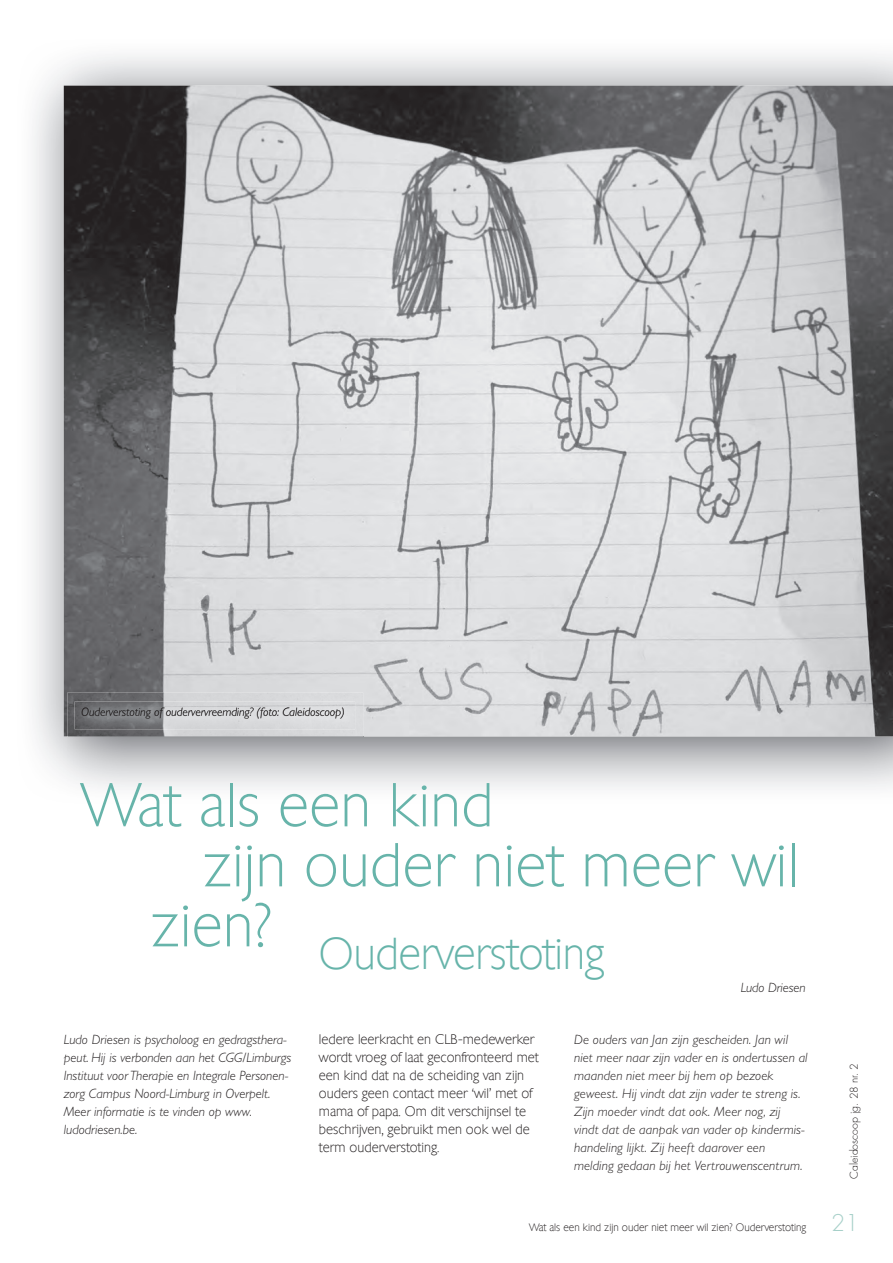
<style>
.page{position:relative;width:893px;height:1263px;background:#fff}
.page>*{position:absolute;margin:0;border:0;box-sizing:border-box;transform-origin:0 0}
.t1{font:60px/60px "Chantilly Serial Xlight";color:#67b4aa}
.t2{font:43.5px "Chantilly Serial Xlight";letter-spacing:-.01em;color:#67b4aa}
.t3{font:300 22.5px "Futura Std";color:#a7d0c9}
.t4{font:italic 300 13.5px/18px "M Gill Sans";letter-spacing:.01em;color:#231f20}
.t5{font:13.5px/18px "Chantilly Serial Xlight";color:#231f20}
.t6{font:italic 300 13.5px/18px "Gill Sans Std";color:#231f20}
.t7{font:italic 300 12px "M Gill Sans";color:#231f20}
.t8{font:10.5px "Chantilly Serial Xlight";color:#231f20}
.t9{font:300 10.5px "Futura Std";color:#231f20}
</style>
<div class="page">
<img style="left:30px;top:89px;width:38px;height:688px">
<img style="left:64px;top:86px;width:829px;height:650px">
<img style="left:68px;top:692px;width:295px;height:45px">
<img style="left:75px;top:701px;width:280px;height:28px">
<img style="left:82px;top:707px;width:262px;height:11px">
<p class="t7" style="left:81px;top:705px;width:265px">Ouderverstoting of oudervervreemding? (foto: Caleidoscoop)</p>
<h1 class="t1" style="left:203px;top:772px;width:597px;text-indent:-122px">Wat als een kind<br>zijn ouder niet meer wil</h1>
<h2 class="t2" style="left:151px;top:922px;width:455px"><sup>zien?</sup> Ouderverstoting</h2>
<p class="t6" style="left:741px;top:978px;width:66px">Ludo Driesen</p>
<p class="t6" style="left:64px;top:1031px;width:229px">Ludo Driesen is psycholoog en gedragsthera&shy;peut. Hij is verbonden aan het CGG/Limburgs Instituut voor Therapie en Integrale Personen&shy;zorg Campus Noord-Limburg in Overpelt.<br>Meer informatie is te vinden op www. ludodriesen.be.</p>
<p class="t5" style="left:319px;top:1029px;width:221px">Iedere leerkracht en CLB-medewerker wordt vroeg of laat geconfronteerd met een kind dat na de scheiding van zijn ouders geen contact meer ‘wil’ met of mama of papa. Om dit verschijnsel te beschrijven, gebruikt men ook wel de term ouderverstoting.</p>
<p class="t4" style="left:574px;top:1031px;width:235px">De ouders van Jan zijn gescheiden. Jan wil niet meer naar zijn vader en is ondertussen al maanden niet meer bij hem op bezoek geweest. Hij vindt dat zijn vader te streng is.<br>Zijn moeder vindt dat ook. Meer nog, zij vindt dat de aanpak van vader op kindermis&shy;handeling lijkt. Zij heeft daarover een melding gedaan bij het Vertrouwenscentrum.</p>
<p class="t8" style="left:529px;top:1219px;width:279px">Wat als een kind zijn ouder niet meer wil zien? Ouderverstoting</p>
<p class="t9" style="left:847px;top:1179px;width:117px;rotate:-90deg">Caleidoscoop jg. 28 nr. 2</p>
<h3 class="t3" style="left:831px;top:1209px;width:29px">21</h3>
</div>
